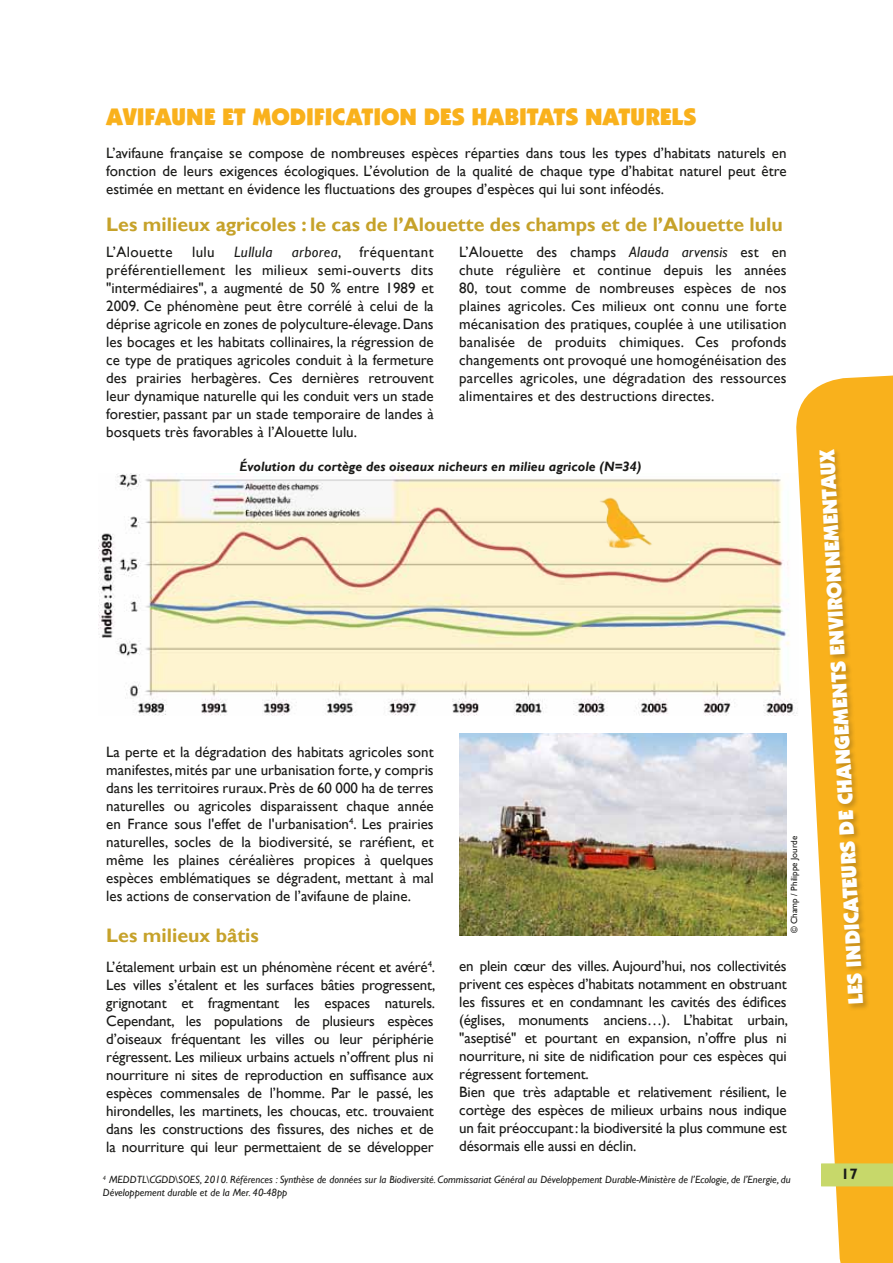
<style>
.page{position:relative;width:893px;height:1263px;background:#fff}
.page>*{position:absolute;margin:0;border:0;box-sizing:border-box;transform-origin:0 0}
.t1{font:900 24px "Kabel IT Cby BT";color:#f9b11c}
.t2{font:900 21px "Kabel IT Cby BT";color:#fff}
.t3{font:700 19.5px "Gill Sans";color:#c6a22a}
.t4{font:15px/18px "Gill Sans";letter-spacing:-.01em;color:#1a1a18;text-align:justify}
.t5{font:15px "Gill Sans";letter-spacing:.025em;color:#1a1a18}
.t6{font:italic 15px "Gill Sans";letter-spacing:.025em;color:#1a1a18}
.t7{font:700 15px "Gill Sans";color:#1a1a18}
.t8{font:italic 700 13.5px "Gill Sans";color:#1a1a18}
.t9{font:italic 10.5px/12.6px "Gill Sans";color:#1a1a18}
.t10{font:9px "Gill Sans";color:#1a1a18}
.s1{font-style:italic}
</style>
<div class="page">
<img style="left:98px;top:474px;width:696px;height:241px">
<img style="left:459px;top:734px;width:328px;height:201px">
<svg style="left:794px;top:375px;width:99px;height:888px;fill:#f9b11c"></svg>
<div style="left:818px;top:447px;width:53px;height:564px;background:#1a1a18;opacity:.25"></div>
<div style="left:821px;top:1163px;width:72px;height:23px;background:#c7d86a"></div>
<img style="left:583px;top:493px;width:75px;height:57px">
<h1 class="t1" style="left:106px;top:101px;width:578px">AVIFAUNE ET MODIFICATION DES HABITATS NATURELS</h1>
<p class="t4" style="left:106px;top:144px;width:682px">L’avifaune française se compose de nombreuses espèces réparties dans tous les types d’habitats naturels en fonction de leurs exigences écologiques. L’évolution de la qualité de chaque type d’habitat naturel peut être estimée en mettant en évidence les fluctuations des groupes d’espèces qui lui sont inféodés.</p>
<h3 class="t3" style="left:106px;top:212px;width:678px">Les milieux agricoles : le cas de l’Alouette des champs et de l’Alouette lulu</h3>
<p class="t4" style="left:106px;top:243px;width:329px;text-indent:186px"><span class="s1">arborea</span>, fréquentant préférentiellement les milieux semi-ouverts dits "intermédiaires", a augmenté de 50 % entre 1989 et 2009. Ce phénomène peut être corrélé à celui de la déprise agricole en zones de polyculture-élevage. Dans les bocages et les habitats collinaires, la régression de ce type de pratiques agricoles conduit à la fermeture des prairies herbagères. Ces dernières retrouvent leur dynamique naturelle qui les conduit vers un stade forestier, passant par un stade temporaire de landes à bosquets très favorables à l’Alouette lulu.</p>
<p class="t4" style="left:459px;top:243px;width:329px">L’Alouette des champs <span class="s1">Alauda arvensis</span> est en chute régulière et continue depuis les années 80, tout comme de nombreuses espèces de nos plaines agricoles. Ces milieux ont connu une forte mécanisation des pratiques, couplée à une utilisation banalisée de produits chimiques. Ces profonds changements ont provoqué une homogénéisation des parcelles agricoles, une dégradation des ressources alimentaires et des destructions directes.</p>
<p class="t5" style="left:106px;top:243px;width:68px">L’Alouette</p>
<p class="t4" style="left:192px;top:243px;width:24px">lulu</p>
<p class="t6" style="left:234px;top:243px;width:40px">Lullula</p>
<p class="t8" style="left:239px;top:458px;width:404px">évolution du cortège des oiseaux nicheurs en milieu agricole (N=34)</p>
<p class="t4" style="left:106px;top:743px;width:329px">La perte et la dégradation des habitats agricoles sont manifestes, mités par une urbanisation forte, y compris dans les territoires ruraux. Près de 60 000 ha de terres naturelles ou agricoles disparaissent chaque année en France sous l'effet de l'urbanisation<sup>4</sup>. Les prairies naturelles, socles de la biodiversité, se raréfient, et même les plaines céréalières propices à quelques espèces emblématiques se dégradent, mettant à mal les actions de conservation de l’avifaune de plaine.</p>
<p class="t10" style="left:789px;top:933px;width:99px;rotate:-90deg">© Champ / Philippe Jourde</p>
<h3 class="t3" style="left:106px;top:924px;width:154px">Les milieux bâtis</h3>
<p class="t4" style="left:106px;top:958px;width:330px">L’étalement urbain est un phénomène récent et avéré<sup>4</sup>.<br>Les villes s’étalent et les surfaces bâties progressent, grignotant et fragmentant les espaces naturels.<br>Cependant, les populations de plusieurs espèces d’oiseaux fréquentant les villes ou leur périphérie régressent. Les milieux urbains actuels n’offrent plus ni nourriture ni sites de reproduction en suffisance aux espèces commensales de l’homme. Par le passé, les hirondelles, les martinets, les choucas, etc. trouvaient dans les constructions des fissures, des niches et de la nourriture qui leur permettaient de se développer</p>
<p class="t4" style="left:459px;top:958px;width:330px;text-align:left">en plein cœur des villes. Aujourd’hui, nos collectivités privent ces espèces d’habitats notamment en obstruant les fissures et en condamnant les cavités des édifices (églises, monuments anciens…). L’habitat urbain, "aseptisé" et pourtant en expansion, n’offre plus ni nourriture, ni site de nidification pour ces espèces qui régressent fortement.<br>Bien que très adaptable et relativement résilient, le cortège des espèces de milieux urbains nous indique un fait préoccupant: la biodiversité la plus commune est désormais elle aussi en déclin.</p>
<p class="t9" style="left:103px;top:1173px;width:689px"><sup>4</sup> MEDDTL\CGDD\SOES, 2010. Références : Synthèse de données sur la Biodiversité. Commissariat Général au Développement Durable-Ministère de l’Ecologie, de l’Energie, du<br>Développement durable et de la Mer. 40-48pp</p>
<h2 class="t2" style="left:843px;top:1005px;width:566px;rotate:-93deg">LESINDICATEURSDE CHANGEMENTSENVIRONNEMENTAUX</h2>
<p class="t7" style="left:841px;top:1165px;width:18px">17</p>
</div>
